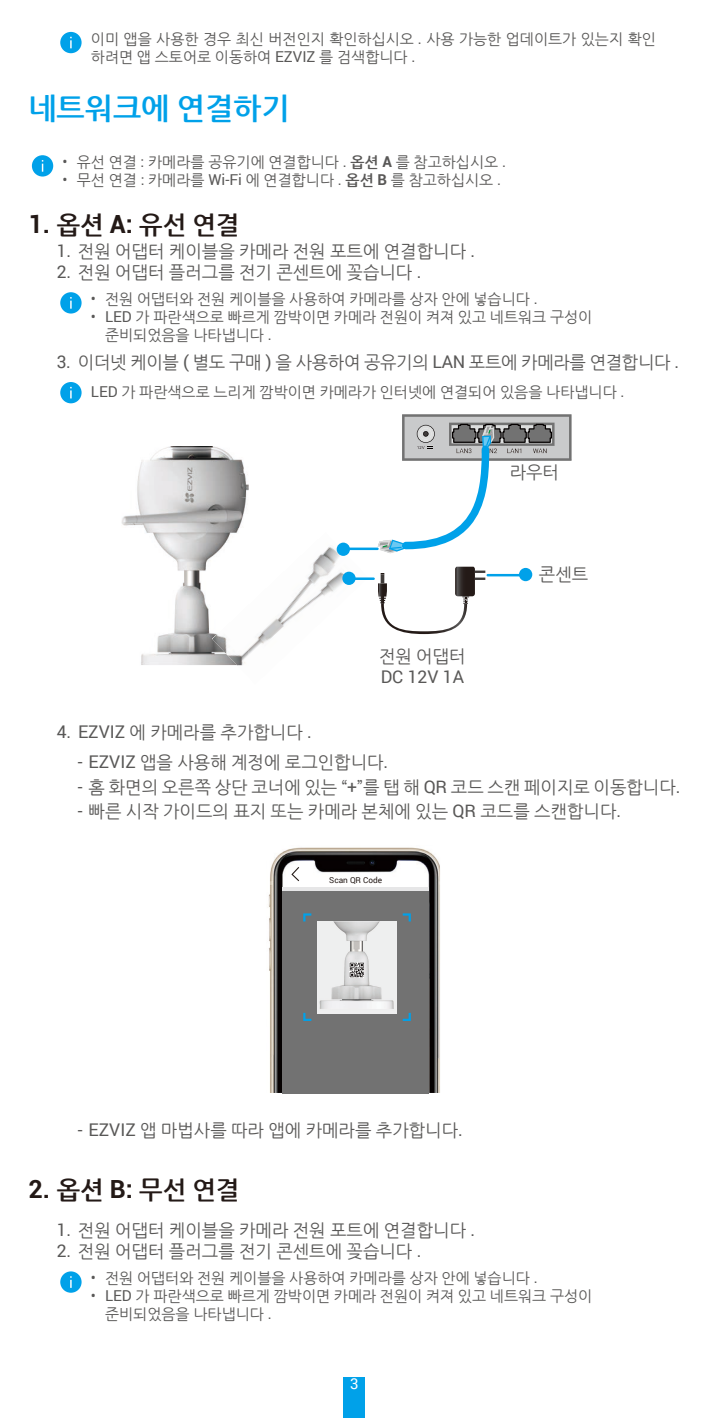
<style>
.page{position:relative;width:709px;height:1418px;background:#fff}
.page>*{position:absolute;margin:0;border:0;box-sizing:border-box;transform-origin:0 0}
.t1{font:700 30px "Nanum Gothic";color:#00a1e9}
.t2{font:700 25px "Nanum Gothic";color:#231916}
.t3{font:17.5px "Nanum Gothic";color:#595857}
.t4{font:17.5px "Nanum Gothic";letter-spacing:-.02em;color:#595857}
.t5{font:17.5px/21px "Roboto";color:#595857;text-align:center}
.t6{font:15px/18px "Nanum Gothic";color:#595857}
.t7{font:15px "Roboto";color:#fff}
.t8{font:8.25px "Roboto";color:#231916}
.s1{font-family:"Roboto"}
.s2{font-weight:700}
.s3{font-family:"Roboto";font-weight:700}
</style>
<div class="page">
<div style="left:344px;top:1376px;width:21px;height:41px;background:#00a1e9"></div>
<div style="left:60px;top:32px;width:22px;height:21px;background:#00a1e9;border-radius:50%"></div>
<svg style="left:70px;top:37px;width:2px;height:11px"></svg>
<div style="left:32px;top:155px;width:21px;height:21px;background:#00a1e9;border-radius:50%"></div>
<div style="left:60px;top:292px;width:22px;height:21px;background:#00a1e9;border-radius:50%"></div>
<svg style="left:70px;top:297px;width:2px;height:12px"></svg>
<div style="left:60px;top:382px;width:22px;height:21px;background:#00a1e9;border-radius:50%"></div>
<svg style="left:70px;top:387px;width:2px;height:11px"></svg>
<img style="left:237px;top:544px;width:131px;height:122px">
<img style="left:122px;top:446px;width:126px;height:219px">
<img style="left:212px;top:604px;width:36px;height:61px">
<hr style="left:341px;top:547px;width:38px;height:3px;background:#00a1e9">
<div style="left:342px;top:571px;width:13px;height:14px;background:#00a1e9;border-radius:50%"></div>
<div style="left:337px;top:542px;width:13px;height:14px;background:#00a1e9;border-radius:50%"></div>
<svg style="left:377px;top:414px;width:194px;height:139px"></svg>
<hr style="left:350px;top:577px;width:25px;height:3px;background:#00a1e9">
<div style="left:519px;top:568px;width:13px;height:13px;background:#00a1e9;border-radius:50%"></div>
<hr style="left:486px;top:574px;width:36px;height:2px;background:#00a1e9">
<svg style="left:378px;top:566px;width:107px;height:68px"></svg>
<div style="left:491px;top:463px;width:86px;height:61px;background:#fff"></div>
<div style="left:350px;top:648px;width:144px;height:50px;background:#fff"></div>
<img style="left:268px;top:847px;width:172px;height:245px">
<div style="left:283px;top:891px;width:146px;height:202px;background:#727272"></div>
<hr style="left:283px;top:887px;width:146px;height:4px;background:#e6e6e7">
<svg style="left:291px;top:866px;width:8px;height:15px"></svg>
<div style="left:317px;top:920px;width:80px;height:93px;background:#efeff0"></div>
<svg style="left:303px;top:913px;width:8px;height:8px"></svg>
<svg style="left:403px;top:913px;width:8px;height:8px"></svg>
<svg style="left:303px;top:1012px;width:8px;height:8px"></svg>
<svg style="left:403px;top:1012px;width:8px;height:8px"></svg>
<img style="left:319px;top:921px;width:75px;height:88px">
<img style="left:349px;top:962px;width:15px;height:15px">
<div style="left:60px;top:1271px;width:22px;height:21px;background:#00a1e9;border-radius:50%"></div>
<svg style="left:70px;top:1276px;width:2px;height:11px"></svg>
<p class="t6" style="left:91px;top:30px;width:566px">이미 앱을 사용한 경우 최신 버전인지 확인하십시오 <span class="s1">.</span> 사용 가능한 업데이트가 있는지 확인 하려면 앱 스토어로 이동하여 <span class="s1">EZVIZ</span> 를 검색합니다 <span class="s1">.</span></p>
<h1 class="t1" style="left:28px;top:94px;width:263px">네트워크에 연결하기</h1>
<p class="t6" style="left:63px;top:154px;width:445px"><span class="s1">•</span> 유선 연결 <span class="s1">:</span> 카메라를 공유기에 연결합니다 <span class="s1">.</span> <span class="s2">옵션</span> <span class="s3">A</span> 를 참고하십시오 <span class="s1">.</span></p>
<p class="t6" style="left:63px;top:172px;width:440px"><span class="s1">•</span> 무선 연결 <span class="s1">:</span> 카메라를 <span class="s1">Wi-Fi</span> 에 연결합니다 <span class="s1">.</span> <span class="s2">옵션</span> <span class="s3">B</span> 를 참고하십시오 <span class="s1">.</span></p>
<h2 class="t2" style="left:28px;top:213px;width:213px"><span class="s1">1.</span> 옵션 <span class="s1">A:</span> 유선 연결</h2>
<p class="t3" style="left:57px;top:243px;width:420px"><span class="s1">1.</span> 전원 어댑터 케이블을 카메라 전원 포트에 연결합니다 <span class="s1">.</span></p>
<p class="t3" style="left:57px;top:264px;width:366px"><span class="s1">2.</span> 전원 어댑터 플러그를 전기 콘센트에 꽂습니다 <span class="s1">.</span></p>
<p class="t6" style="left:91px;top:291px;width:448px"><span class="s1">•</span> 전원 어댑터와 전원 케이블을 사용하여 카메라를 상자 안에 넣습니다 <span class="s1">.</span></p>
<p class="t6" style="left:105px;top:309px;width:489px;text-indent:-14px"><span class="s1">• LED</span> 가 파란색으로 빠르게 깜박이면 카메라 전원이 켜져 있고 네트워크 구성이 준비되었음을 나타냅니다 <span class="s1">.</span></p>
<p class="t4" style="left:57px;top:354px;width:624px"><span class="s1">3.</span> 이더넷 케이블 <span class="s1">(</span> 별도 구매 <span class="s1">)</span> 을 사용하여 공유기의 <span class="s1">LAN</span> 포트에 카메라를 연결합니다 <span class="s1">.</span></p>
<p class="t6" style="left:91px;top:383px;width:535px"><span class="s1">LED</span> 가 파란색으로 느리게 깜박이면 카메라가 인터넷에 연결되어 있음을 나타냅니다 <span class="s1">.</span></p>
<p class="t3" style="left:509px;top:463px;width:51px">라우터</p>
<p class="t5" style="left:499px;top:462px;width:54px">Router</p>
<p class="t3" style="left:379px;top:648px;width:88px">전원 어댑터</p>
<p class="t5" style="left:381px;top:666px;width:85px">DC 12V 1A</p>
<p class="t5" style="left:366px;top:650px;width:118px">Power Adapter<br>DC12V 1A</p>
<p class="t3" style="left:539px;top:566px;width:51px">콘센트</p>
<p class="t5" style="left:542px;top:563px;width:49px">Outlet</p>
<p class="t3" style="left:57px;top:724px;width:257px"><span class="s1">4. EZVIZ</span> 에 카메라를 추가합니다 <span class="s1">.</span></p>
<p class="t3" style="left:78px;top:754px;width:312px"><span class="s1">- EZVIZ</span> 앱을 사용해 계정에 로그인합니다<span class="s1">.</span></p>
<p class="t3" style="left:78px;top:778px;width:604px"><span class="s1">-</span> 홈 화면의 오른쪽 상단 코너에 있는 “<span class="s1">+</span>”를 탭 해 <span class="s1">QR</span> 코드 스캔 페이지로 이동합니다<span class="s1">.</span></p>
<p class="t3" style="left:78px;top:803px;width:544px"><span class="s1">-</span> 빠른 시작 가이드의 표지 또는 카메라 본체에 있는 <span class="s1">QR</span> 코드를 스캔합니다<span class="s1">.</span></p>
<p class="t8" style="left:329px;top:874px;width:54px">Scan QR Code</p>
<p class="t3" style="left:78px;top:1122px;width:386px"><span class="s1">- EZVIZ</span> 앱 마법사를 따라 앱에 카메라를 추가합니다<span class="s1">.</span></p>
<h2 class="t2" style="left:28px;top:1178px;width:213px"><span class="s1">2.</span> 옵션 <span class="s1">B:</span> 무선 연결</h2>
<p class="t3" style="left:57px;top:1222px;width:420px"><span class="s1">1.</span> 전원 어댑터 케이블을 카메라 전원 포트에 연결합니다 <span class="s1">.</span></p>
<p class="t3" style="left:57px;top:1243px;width:366px"><span class="s1">2.</span> 전원 어댑터 플러그를 전기 콘센트에 꽂습니다 <span class="s1">.</span></p>
<p class="t6" style="left:91px;top:1269px;width:448px"><span class="s1">•</span> 전원 어댑터와 전원 케이블을 사용하여 카메라를 상자 안에 넣습니다 <span class="s1">.</span></p>
<p class="t6" style="left:105px;top:1287px;width:489px;text-indent:-14px"><span class="s1">• LED</span> 가 파란색으로 빠르게 깜박이면 카메라 전원이 켜져 있고 네트워크 구성이 준비되었음을 나타냅니다 <span class="s1">.</span></p>
<p class="t7" style="left:350px;top:1372px;width:10px">3</p>
</div>
